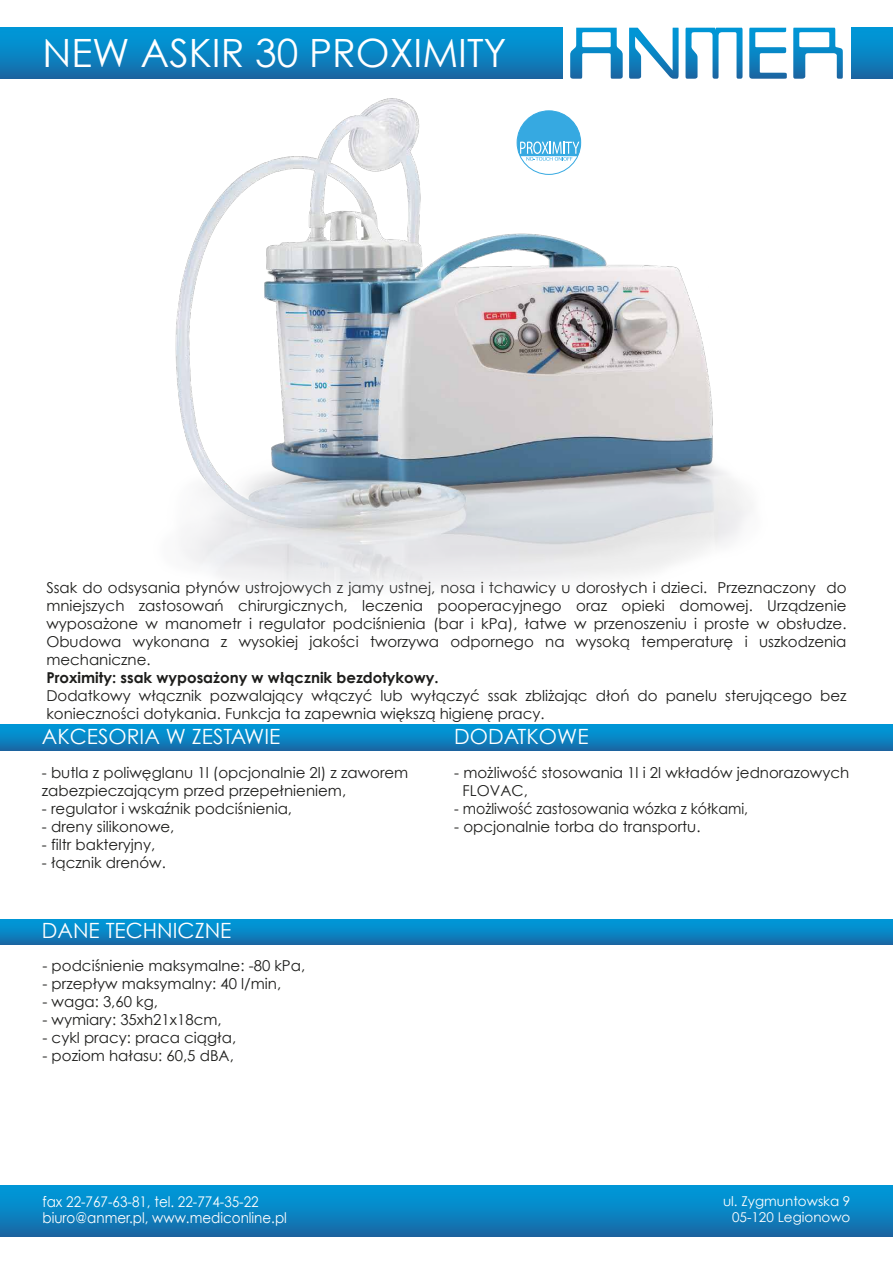
<style>
.page{position:relative;width:893px;height:1263px;background:#fff}
.page>*{position:absolute;margin:0;border:0;box-sizing:border-box;transform-origin:0 0}
.t1{font:39px "Century Gothic";color:#fff}
.t2{font:21px "Century Gothic";color:#fff}
.t3{font:15px/18px "Century Gothic";color:#1d1d1b}
.t4{font:700 15px "Century Gothic";color:#1d1d1b}
.t5{font:15px "Century Gothic";color:#1d1d1b;scale:.94 1}
.t6{font:14.7px/16.2px "Century Gothic";color:#fff;scale:.92 1}
.t7{font:13.5px/16.2px "Century Gothic";color:#fff;text-align:right}
</style>
<div class="page">
<div style="left:0;top:28px;width:893px;height:51px;background:linear-gradient(to bottom,#009dde,#1b6aa6)"></div>
<svg style="left:562px;top:27px;width:288px;height:52px"></svg>
<svg style="left:629px;top:28px;width:214px;height:51px"></svg>
<div style="left:0;top:1185px;width:893px;height:51px;background:linear-gradient(to bottom,#009ede,#1869a6)"></div>
<svg style="left:0;top:725px;width:893px;height:25px;background:#0984c2"></svg>
<div style="left:0;top:919px;width:893px;height:26px;background:linear-gradient(to bottom,#009fdf,#176ca9)"></div>
<img style="left:88px;top:69px;width:716px;height:521px">
<svg style="left:517px;top:111px;width:64px;height:63px"></svg>
<div style="left:517px;top:111px;width:64px;height:64px;border:1px solid #36a9e1;border-radius:50%"></div>
<h1 class="t1" style="left:43px;top:25px;width:466px">NEW ASKIR 30 PROXIMITY</h1>
<p class="t3" style="left:46px;top:578px;width:802px;text-align:justify">Ssak do odsysania płynów ustrojowych z jamy ustnej, nosa i tchawicy u dorosłych i dzieci. Przeznaczony do mniejszych zastosowań chirurgicznych, leczenia pooperacyjnego oraz opieki domowej. Urządzenie wyposażone w manometr i regulator podciśnienia (bar i kPa), łatwe w przenoszeniu i proste w obsłudze.<br>Obudowa wykonana z wysokiej jakości tworzywa odpornego na wysoką temperaturę i uszkodzenia mechaniczne.</p>
<p class="t4" style="left:46px;top:666px;width:394px">Proximity: ssak wyposażony w włącznik bezdotykowy.</p>
<p class="t3" style="left:46px;top:686px;width:802px">Dodatkowy włącznik pozwalający włączyć lub wyłączyć ssak zbliżając dłoń do panelu sterującego bez konieczności dotykania. Funkcja ta zapewnia większą higienę pracy.</p>
<h2 class="t2" style="left:42px;top:722px;width:240px">AKCESORIA W ZESTAWIE</h2>
<p class="t3" style="left:42px;top:763px;width:368px">- butla z poliwęglanu 1l (opcjonalnie 2l) z zaworem zabezpieczającym przed przepełnieniem,</p>
<p class="t3" style="left:42px;top:799px;width:252px">- regulator i wskaźnik podciśnienia,</p>
<p class="t3" style="left:42px;top:817px;width:134px">- dreny silikonowe,</p>
<p class="t3" style="left:42px;top:835px;width:115px">- filtr bakteryjny,</p>
<p class="t3" style="left:42px;top:853px;width:125px">- łącznik drenów.</p>
<h2 class="t2" style="left:42px;top:916px;width:191px">DANE TECHNICZNE</h2>
<p class="t3" style="left:43px;top:956px;width:264px">- podciśnienie maksymalne: -80 kPa,</p>
<p class="t3" style="left:43px;top:974px;width:240px">- przepływ maksymalny: 40 l/min,</p>
<p class="t3" style="left:43px;top:992px;width:117px">- waga: 3,60 kg,</p>
<p class="t3" style="left:43px;top:1010px;width:181px">- wymiary: 35xh21x18cm,</p>
<p class="t3" style="left:43px;top:1028px;width:195px">- cykl pracy: praca ciągła,</p>
<p class="t3" style="left:43px;top:1046px;width:193px">- poziom hałasu: 60,5 dBA,</p>
<h2 class="t2" style="left:454px;top:722px;width:136px">DODATKOWE</h2>
<p class="t3" style="left:463px;top:763px;width:388px;text-indent:-8px">- możliwość stosowania 1l i 2l wkładów jednorazowych<br>FLOVAC,</p>
<p class="t5" style="left:454px;top:798px;width:314px">- możliwość zastosowania wózka z kółkami,</p>
<p class="t3" style="left:454px;top:817px;width:248px">- opcjonalnie torba do transportu.</p>
<p class="t6" style="left:43px;top:1193px;width:267px">fax 22-767-63-81, tel. 22-774-35-22 biuro@anmer.pl, www.mediconline.pl</p>
<p class="t7" style="left:723px;top:1193px;width:129px">ul. Zygmuntowska 9<br>05-120 Legionowo</p>
</div>
